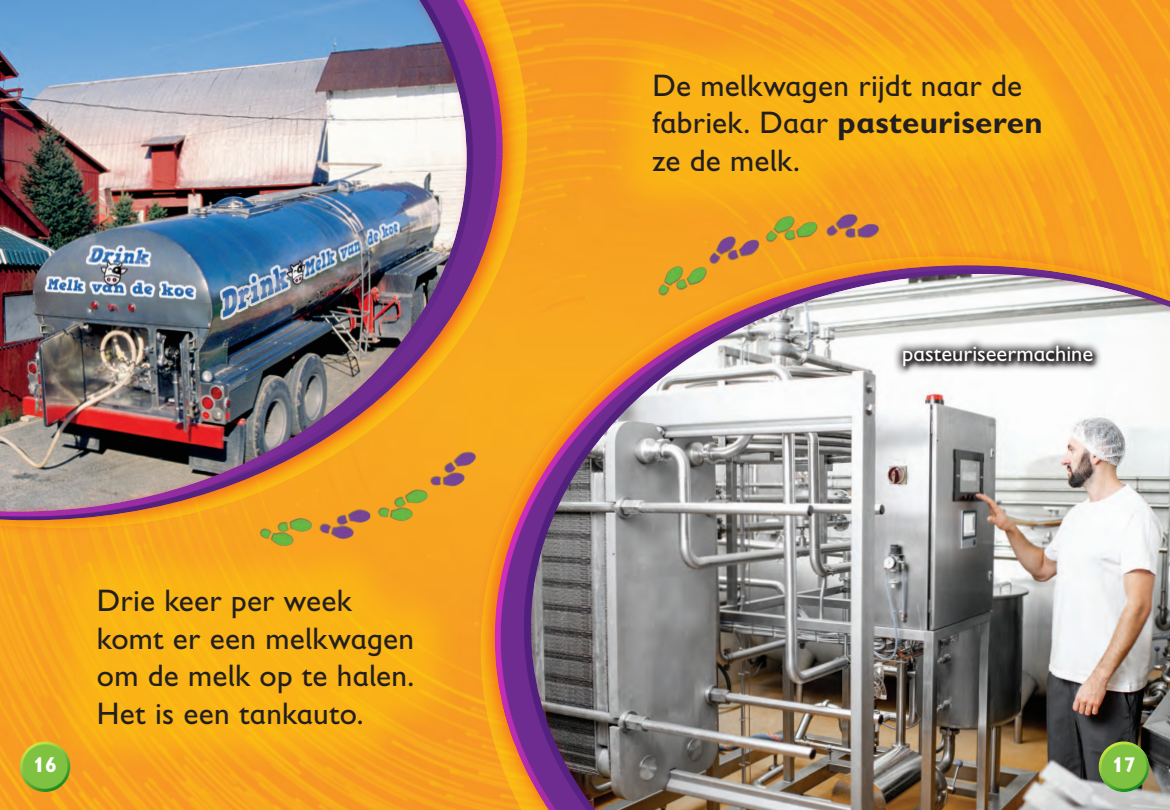
<style>
.page{position:relative;width:1170px;height:810px;background:#fff}
.page>*{position:absolute;margin:0;border:0;box-sizing:border-box;transform-origin:0 0}
.t1{font:31.25px/37.5px "Gill Sans Infant Std";letter-spacing:.01em;color:#231f20}
.t2{font:22.5px "Gill Sans Infant Std";color:#fff}
.t3{font:700 21.38px "Gill Sans Infant Std";color:#fff}
.s1{font-weight:700}
</style>
<div class="page">
<img style="left:0;top:0;width:1170px;height:810px">
<div style="left:44px;top:536px;width:422px;height:242px;background:#feca0a;opacity:.5"></div>
<div style="left:0;top:0;width:520px;height:535px;background:#ee1d23;opacity:.5"></div>
<div style="left:0;top:0;width:504px;height:521px;background:#2e2f90;opacity:.8"></div>
<div style="left:477px;top:247px;width:693px;height:563px;background:#ee1d23;opacity:.4"></div>
<div style="left:493px;top:264px;width:677px;height:546px;background:#ed028c;opacity:.8"></div>
<div style="left:524px;top:264px;width:646px;height:546px;background:#2e3092;opacity:.8"></div>
<div style="left:599px;top:21px;width:495px;height:204px;background:#feca0a;opacity:.5"></div>
<svg style="left:893px;top:335px;width:210px;height:41px"></svg>
<img style="left:645px;top:246px;width:69px;height:67px">
<img style="left:697px;top:217px;width:69px;height:66px">
<img style="left:823px;top:200px;width:60px;height:56px">
<img style="left:755px;top:198px;width:68px;height:63px">
<img style="left:255px;top:509px;width:58px;height:45px">
<img style="left:315px;top:502px;width:57px;height:45px">
<img style="left:419px;top:442px;width:66px;height:59px">
<img style="left:371px;top:481px;width:61px;height:50px">
<svg style="left:19px;top:740px;width:54px;height:9px"></svg>
<svg style="left:19px;top:749px;width:54px;height:43px;background:#94b737"></svg>
<svg style="left:1098px;top:740px;width:53px;height:9px"></svg>
<svg style="left:1098px;top:749px;width:53px;height:43px;background:#79af47"></svg>
<p class="t1" style="left:652px;top:66px;width:392px">De melkwagen rijdt naar de fabriek. Daar <span class="s1">pasteuriseren </span>ze de melk.</p>
<p class="t1" style="left:97px;top:582px;width:319px">Drie keer per week komt er een melkwagen om de melk op te halen.<br>Het is een tankauto.</p>
<p class="t2" style="left:902px;top:340px;width:193px">pasteuriseermachine</p>
<p class="t3" style="left:33px;top:752px;width:25px">16</p>
<p class="t3" style="left:1112px;top:752px;width:25px">17</p>
</div>
